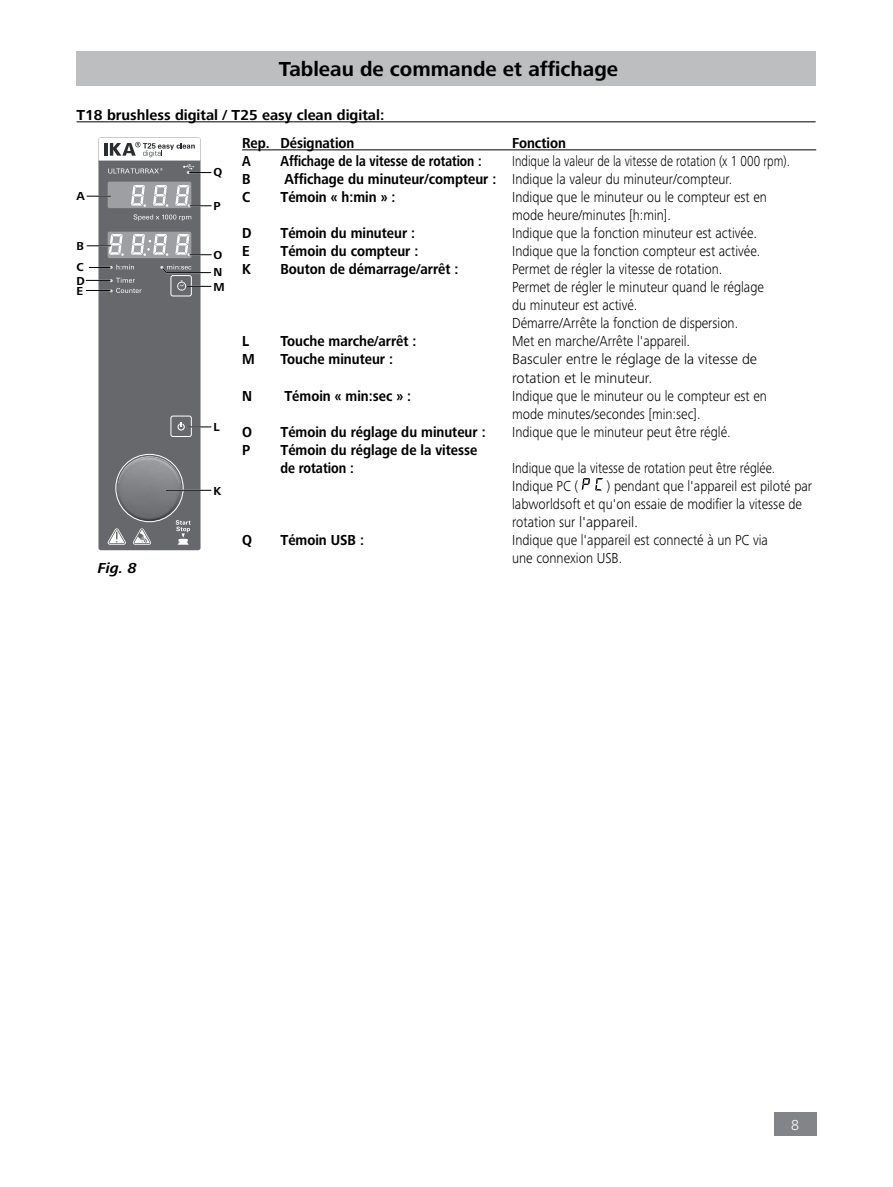
<style>
.page{position:relative;width:893px;height:1187px;background:#fff}
.page>*{position:absolute;margin:0;border:0;box-sizing:border-box;transform-origin:0 0}
.t1{font:700 21px "Frutiger Next IKA";color:#000}
.t2{font:300 15px/18px "Frutiger Next IKA";color:#000;scale:.9 1}
.t3{font:700 15px/18px "Frutiger Next IKA";color:#000;scale:.9 1}
.t4{font:300 15px/18px "Frutiger Next IKA";color:#000}
.t5{font:300 15px/18px "Frutiger Next IKA";color:#000;scale:.86 1}
.t6{font:300 15px "Frutiger Next IKA";color:#000;scale:.82 1}
.t7{font:700 15px "Frutiger Next IKA";color:#000}
.t8{font:700 15px "Frutiger Next IKA";color:#000;scale:.82 1}
.t9{font:italic 700 15px "Frutiger Next IKA";color:#000}
.t10{font:300 15px "Frutiger Next IKA";color:#fff}
.t11{font:700 12px/24.2px "Frutiger Next IKA";color:#000}
.s1{font-weight:700}
</style>
<div class="page">
<div style="left:774px;top:1112px;width:42px;height:23px;background:#838487"></div>
<div style="left:77px;top:52px;width:739px;height:34px;background:#bcbec0"></div>
<hr style="left:242px;top:149px;width:574px;height:1px;background:#000">
<svg style="left:582px;top:478px;width:21px;height:12px"></svg>
<hr style="left:77px;top:121px;width:739px;height:1px;background:#000">
<div style="left:98px;top:138px;width:103px;height:412px;background:#67686b;border-radius:2px"></div>
<svg style="left:108px;top:528px;width:18px;height:16px"></svg>
<svg style="left:133px;top:528px;width:18px;height:16px"></svg>
<div style="left:108px;top:182px;width:83px;height:26px;background:#9d9fa2;border-radius:2px"></div>
<svg style="left:134px;top:214px;width:57px;height:7px"></svg>
<div style="left:115px;top:454px;width:69px;height:68px;border:1px solid #fff;border-radius:50%"></div>
<svg style="left:176px;top:520px;width:15px;height:24px"></svg>
<div style="left:171px;top:415px;width:21px;height:22px;border:1px solid #fff;border-radius:2px"></div>
<div style="left:171px;top:275px;width:21px;height:21px;border:1px solid #fff;border-radius:2px"></div>
<div style="left:108px;top:232px;width:83px;height:26px;background:#9d9fa2;border-radius:2px"></div>
<img style="left:118px;top:457px;width:63px;height:63px;border-radius:32px">
<svg style="left:153px;top:185px;width:15px;height:22px"></svg>
<svg style="left:131px;top:185px;width:15px;height:22px"></svg>
<svg style="left:131px;top:234px;width:37px;height:22px"></svg>
<svg style="left:87px;top:195px;width:24px;height:2px"></svg>
<svg style="left:87px;top:234px;width:37px;height:22px"></svg>
<svg style="left:89px;top:264px;width:45px;height:5px"></svg>
<svg style="left:86px;top:278px;width:56px;height:15px"></svg>
<svg style="left:98px;top:137px;width:113px;height:37px"></svg>
<svg style="left:175px;top:185px;width:36px;height:22px"></svg>
<svg style="left:175px;top:234px;width:36px;height:22px"></svg>
<svg style="left:160px;top:264px;width:31px;height:10px"></svg>
<hr style="left:166px;top:272px;width:45px;height:1px;background:#000">
<svg style="left:177px;top:280px;width:34px;height:10px"></svg>
<svg style="left:177px;top:422px;width:34px;height:8px"></svg>
<hr style="left:166px;top:489px;width:47px;height:2px;background:#fff">
<hr style="left:166px;top:490px;width:45px;height:1px;background:#000">
<h1 class="t1" style="left:279px;top:57px;width:341px">Tableau de commande et affichage</h1>
<p class="t7" style="left:77px;top:107px;width:309px">T18 brushless digital / T25 easy clean digital:</p>
<p class="t11" style="left:77px;top:185px;width:10px">A</p>
<p class="t11" style="left:77px;top:234px;width:9px">B</p>
<p class="t11" style="left:77px;top:255px;width:9px">C<br>E</p>
<p class="t11" style="left:77px;top:269px;width:10px">D</p>
<p class="t9" style="left:98px;top:560px;width:40px">Fig. 8</p>
<p class="t11" style="left:213px;top:161px;width:10px">Q</p>
<p class="t11" style="left:213px;top:194px;width:9px">P</p>
<p class="t11" style="left:213px;top:243px;width:10px">O</p>
<p class="t11" style="left:213px;top:261px;width:10px">N</p>
<p class="t11" style="left:213px;top:275px;width:13px">M</p>
<p class="t11" style="left:213px;top:415px;width:8px">L</p>
<p class="t11" style="left:213px;top:479px;width:9px">K</p>
<p class="t3" style="left:242px;top:135px;width:126px">Rep. Désignation</p>
<p class="t3" style="left:512px;top:135px;width:61px">Fonction</p>
<p class="t8" style="left:242px;top:153px;width:12px">A</p>
<p class="t8" style="left:280px;top:153px;width:247px">Affichage de la vitesse de rotation :</p>
<p class="t6" style="left:512px;top:153px;width:340px">Indique la valeur de la vitesse de rotation (x 1 000 rpm).</p>
<p class="t3" style="left:242px;top:171px;width:11px">B</p>
<p class="t2" style="left:284px;top:170px;width:499px"><span class="s1">Affichage du minuteur/compteur :</span> Indique la valeur du minuteur/compteur.</p>
<p class="t3" style="left:242px;top:189px;width:11px">C</p>
<p class="t3" style="left:280px;top:189px;width:129px">Témoin « h:min » :</p>
<p class="t2" style="left:512px;top:188px;width:285px">Indique que le minuteur ou le compteur est en mode heure/minutes [h:min].</p>
<p class="t3" style="left:242px;top:225px;width:12px">D</p>
<p class="t3" style="left:280px;top:225px;width:151px">Témoin du minuteur :</p>
<p class="t2" style="left:512px;top:224px;width:274px">Indique que la fonction minuteur est activée.</p>
<p class="t3" style="left:242px;top:243px;width:10px">E</p>
<p class="t3" style="left:280px;top:243px;width:155px">Témoin du compteur :</p>
<p class="t2" style="left:512px;top:242px;width:277px">Indique que la fonction compteur est activée.</p>
<p class="t3" style="left:242px;top:261px;width:11px">K</p>
<p class="t3" style="left:280px;top:261px;width:199px">Bouton de démarrage/arrêt :</p>
<p class="t2" style="left:512px;top:260px;width:281px">Permet de régler la vitesse de rotation.<br>Permet de régler le minuteur quand le réglage du minuteur est activé.<br>Démarre/Arrête la fonction de dispersion.</p>
<p class="t3" style="left:242px;top:333px;width:9px">L</p>
<p class="t3" style="left:280px;top:333px;width:153px">Touche marche/arrêt :</p>
<p class="t2" style="left:512px;top:332px;width:199px">Met en marche/Arrête l'appareil.</p>
<p class="t3" style="left:242px;top:351px;width:16px">M</p>
<p class="t3" style="left:280px;top:351px;width:127px">Touche minuteur :</p>
<p class="t4" style="left:512px;top:350px;width:246px">Basculer entre le réglage de la vitesse de rotation et le minuteur.</p>
<p class="t3" style="left:242px;top:387px;width:13px">N</p>
<p class="t3" style="left:284px;top:387px;width:142px">Témoin « min:sec » :</p>
<p class="t2" style="left:512px;top:386px;width:285px">Indique que le minuteur ou le compteur est en mode minutes/secondes [min:sec].</p>
<p class="t3" style="left:242px;top:423px;width:13px">O</p>
<p class="t3" style="left:280px;top:423px;width:230px">Témoin du réglage du minuteur :</p>
<p class="t2" style="left:512px;top:422px;width:244px">Indique que le minuteur peut être réglé.</p>
<p class="t3" style="left:242px;top:441px;width:11px">P</p>
<p class="t3" style="left:280px;top:441px;width:220px">Témoin du réglage de la vitesse de rotation :</p>
<p class="t5" style="left:512px;top:458px;width:308px">Indique que la vitesse de rotation peut être réglée.<br>Indique PC (</p>
<p class="t2" style="left:512px;top:476px;width:335px;text-indent:95px">) pendant que l'appareil est piloté par labworldsoft et qu'on essaie de modifier la vitesse de rotation sur l'appareil.</p>
<p class="t3" style="left:242px;top:531px;width:12px">Q</p>
<p class="t3" style="left:280px;top:531px;width:94px">Témoin USB :</p>
<p class="t2" style="left:512px;top:530px;width:286px">Indique que l'appareil est connecté à un PC via une connexion USB.</p>
<p class="t10" style="left:791px;top:1115px;width:9px">8</p>
</div>
